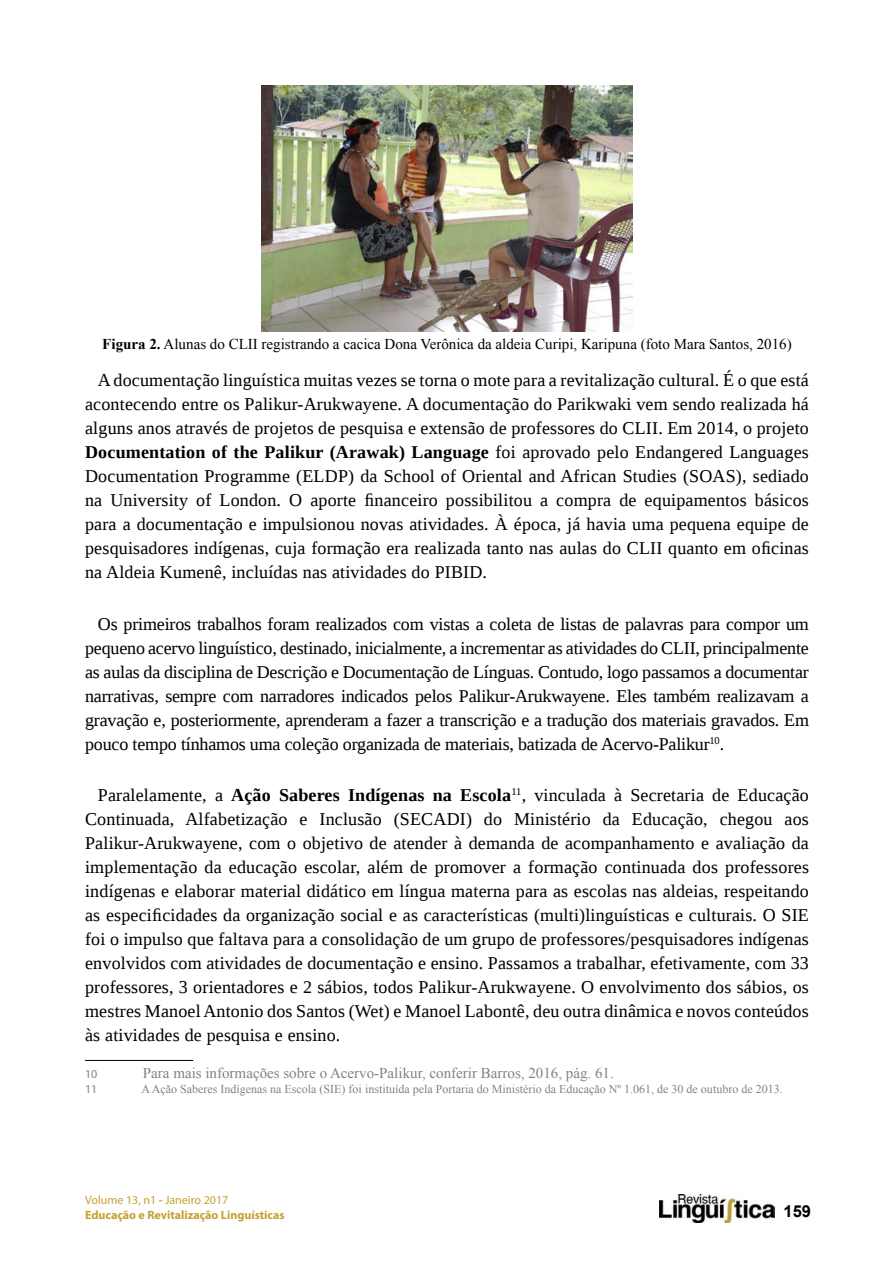
<style>
.page{position:relative;width:894px;height:1263px;background:#fff}
.page>*{position:absolute;margin:0;border:0;box-sizing:border-box;transform-origin:0 0}
.t1{font:18px/24px "Liberation Serif";letter-spacing:.01em;color:#000;text-align:justify}
.t2{font:700 16.5px "Arial";color:#000}
.t3{font:15px "Times New Roman";color:#000}
.t4{font:15px "Times New Roman";color:#7f8285}
.t5{font:12px "Times New Roman";color:#7f8285}
.t6{font:700 12px/14.4px "Myriad Pro";color:#c5a131}
.t7{font:12px "Myriad Pro";color:#7f8285}
.s1{font-weight:700}
.s2{font-weight:400}
</style>
<div class="page">
<img style="left:659px;top:1194px;width:115px;height:28px">
<img style="left:261px;top:85px;width:371px;height:246px">
<hr style="left:85px;top:1060px;width:108px;height:1px;background:#000">
<p class="t3" style="left:102px;top:334px;width:690px"><span class="s1">Figura 2.</span> Alunas do CLII registrando a cacica Dona Verônica da aldeia Curipi, Karipuna (foto Mara Santos, 2016)</p>
<p class="t1" style="left:85px;top:368px;width:725px;text-indent:13px">A documentação linguística muitas vezes se torna o mote para a revitalização cultural. É o que está acontecendo entre os Palikur-Arukwayene. A documentação do Parikwaki vem sendo realizada há alguns anos através de projetos de pesquisa e extensão de professores do CLII. Em 2014, o projeto <span class="s1">Documentation of the Palikur (Arawak) Language</span> foi aprovado pelo Endangered Languages Documentation Programme (ELDP) da School of Oriental and African Studies (SOAS), sediado na University of London. O aporte financeiro possibilitou a compra de equipamentos básicos para a documentação e impulsionou novas atividades. À época, já havia uma pequena equipe de pesquisadores indígenas, cuja formação era realizada tanto nas aulas do CLII quanto em oficinas na Aldeia Kumenê, incluídas nas atividades do PIBID.</p>
<p class="t1" style="left:85px;top:611px;width:725px;text-indent:13px">Os primeiros trabalhos foram realizados com vistas a coleta de listas de palavras para compor um pequeno acervo linguístico, destinado, inicialmente, a incrementar as atividades do CLII, principalmente as aulas da disciplina de Descrição e Documentação de Línguas. Contudo, logo passamos a documentar narrativas, sempre com narradores indicados pelos Palikur-Arukwayene. Eles também realizavam a gravação e, posteriormente, aprenderam a fazer a transcrição e a tradução dos materiais gravados. Em pouco tempo tínhamos uma coleção organizada de materiais, batizada de Acervo-Palikur<sup>10</sup>.</p>
<p class="t1" style="left:85px;top:783px;width:725px;text-indent:13px">Paralelamente, a <span class="s1">Ação Saberes Indígenas na Escola</span><sup>11</sup>, vinculada à Secretaria de Educação Continuada, Alfabetização e Inclusão (SECADI) do Ministério da Educação, chegou aos Palikur-Arukwayene, com o objetivo de atender à demanda de acompanhamento e avaliação da implementação da educação escolar, além de promover a formação continuada dos professores indígenas e elaborar material didático em língua materna para as escolas nas aldeias, respeitando as especificidades da organização social e as características (multi)linguísticas e culturais. O SIE foi o impulso que faltava para a consolidação de um grupo de professores/pesquisadores indígenas envolvidos com atividades de documentação e ensino. Passamos a trabalhar, efetivamente, com 33 professores, 3 orientadores e 2 sábios, todos Palikur-Arukwayene. O envolvimento dos sábios, os mestres Manoel Antonio dos Santos (Wet) e Manoel Labontê, deu outra dinâmica e novos conteúdos às atividades de pesquisa e ensino.</p>
<p class="t7" style="left:85px;top:1067px;width:14px">10</p>
<p class="t4" style="left:143px;top:1063px;width:472px">Para mais informações sobre o Acervo-Palikur, conferir Barros, 2016, pág. 61.</p>
<p class="t7" style="left:85px;top:1081px;width:14px">11</p>
<p class="t5" style="left:141px;top:1080px;width:642px">A Ação Saberes Indígenas na Escola (SIE) foi instituída pela Portaria do Ministério da Educação Nº 1.061, de 30 de outubro de 2013.</p>
<p class="t6" style="left:85px;top:1192px;width:201px"><span class="s2">Volume 13, n1</span> - <span class="s2">Janeiro 2017<br></span>Educação e Revitalização Linguísticas</p>
<p class="t2" style="left:783px;top:1199px;width:29px">159</p>
</div>
